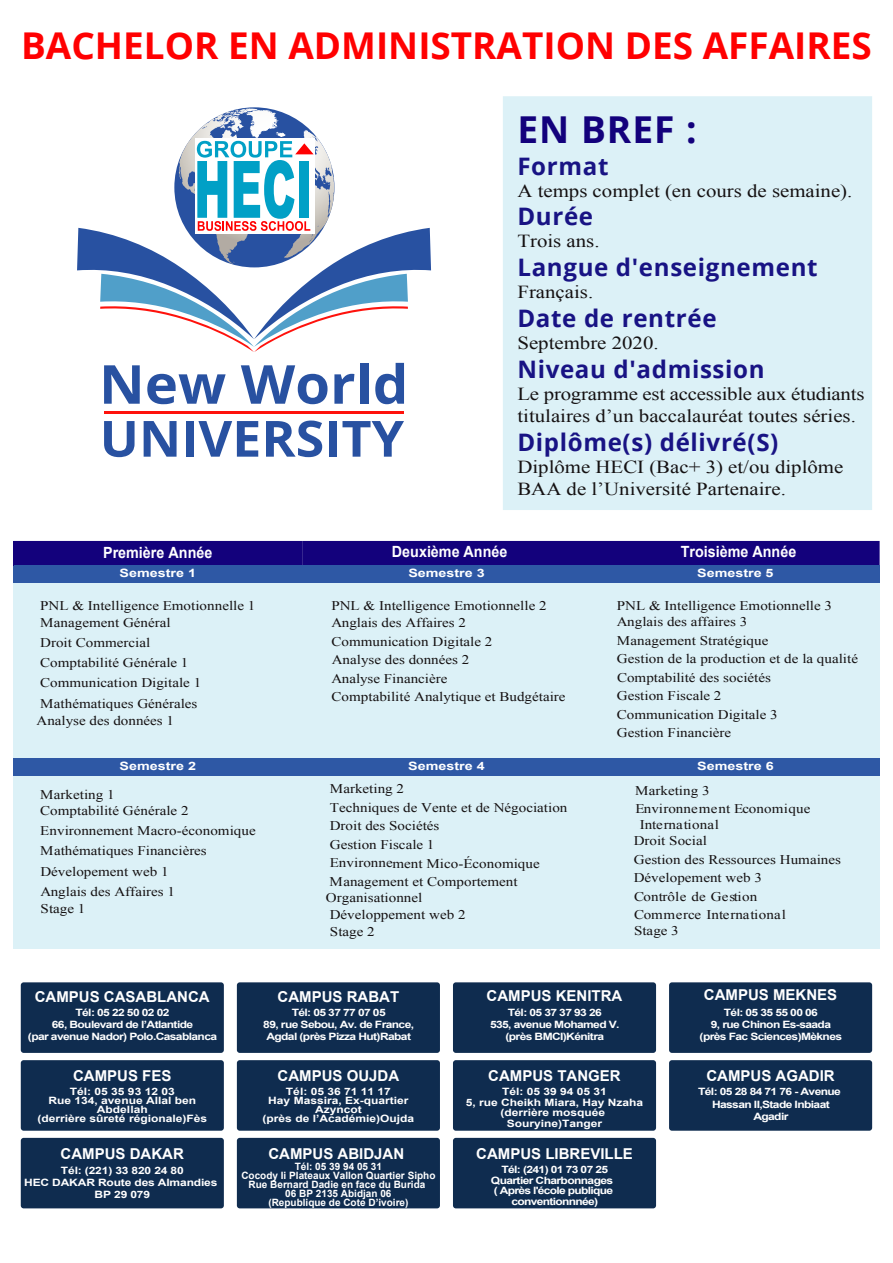
<style>
.page{position:relative;width:893px;height:1263px;background:#fff}
.page>*{position:absolute;margin:0;border:0;box-sizing:border-box;transform-origin:0 0}
.t1{font:700 37.05px "Open Sans";letter-spacing:.025em;color:#13017c}
.t2{font:700 36.9px "Open Sans";color:#ff0001}
.t3{font:700 24.15px "Open Sans";letter-spacing:.025em;color:#181384}
.t4{font:18.3px/22px "Times New Roman";color:#151112;scale:1.14 1}
.t5{font:700 15.45px "Arial";color:#fff;scale:.93 1}
.t6{font:700 15px "Arial";color:#fff}
.t7{font:13.2px/18.5px "Times New Roman";color:#151112;scale:1.14 1}
.t8{font:700 11.55px "Arial";color:#fff;scale:1.25 1}
.t9{font:700 10.05px/12.1px "Arial";letter-spacing:-.05em;color:#fff;text-align:center;scale:1.19 1}
.t10{font:700 10.05px/9px "Arial";letter-spacing:-.015em;color:#fff;text-align:center;scale:1.19 1}
.t11{font:700 10.05px/9px "Arial";letter-spacing:-.015em;color:#fff;text-align:center}
.t12{font:700 10.05px/10.5px "Arial";letter-spacing:-.055em;color:#fff;text-align:center;scale:1.19 1}
</style>
<div class="page">
<div style="left:503px;top:96px;width:369px;height:414px;background:#dcf1f7"></div>
<div style="left:21px;top:982px;width:203px;height:71px;background:#0f2c4f;border-radius:3px"></div>
<div style="left:237px;top:982px;width:203px;height:71px;background:#0f2c4f;border-radius:3px"></div>
<div style="left:453px;top:982px;width:203px;height:71px;background:#0f2c4f;border-radius:3px"></div>
<div style="left:669px;top:982px;width:203px;height:71px;background:#0f2c4f;border-radius:3px"></div>
<div style="left:21px;top:1060px;width:203px;height:71px;background:#0f2c4f;border-radius:3px"></div>
<div style="left:237px;top:1060px;width:203px;height:71px;background:#0f2c4f;border-radius:3px"></div>
<div style="left:453px;top:1060px;width:203px;height:71px;background:#0f2c4f;border-radius:3px"></div>
<div style="left:669px;top:1060px;width:203px;height:71px;background:#0f2c4f;border-radius:3px"></div>
<div style="left:21px;top:1138px;width:203px;height:70px;background:#0f2c4f;border-radius:3px"></div>
<div style="left:237px;top:1138px;width:203px;height:70px;background:#0f2c4f;border-radius:3px"></div>
<div style="left:453px;top:1138px;width:203px;height:70px;background:#0f2c4f;border-radius:3px"></div>
<div style="left:13px;top:583px;width:289px;height:174px;background:#dcf1f7"></div>
<div style="left:302px;top:583px;width:289px;height:174px;background:#dcf1f7"></div>
<div style="left:591px;top:583px;width:289px;height:174px;background:#dcf1f7"></div>
<div style="left:13px;top:774px;width:289px;height:174px;background:#dcf1f7"></div>
<div style="left:13px;top:565px;width:289px;height:18px;background:#2e58a5"></div>
<div style="left:13px;top:758px;width:289px;height:18px;background:#2e58a5"></div>
<div style="left:302px;top:774px;width:289px;height:174px;background:#dcf1f7"></div>
<div style="left:302px;top:758px;width:289px;height:18px;background:#2e58a5"></div>
<div style="left:591px;top:774px;width:289px;height:174px;background:#dcf1f7"></div>
<div style="left:591px;top:758px;width:289px;height:18px;background:#2e58a5"></div>
<div style="left:302px;top:565px;width:289px;height:18px;background:#2e58a5"></div>
<div style="left:591px;top:565px;width:289px;height:18px;background:#2e58a5"></div>
<div style="left:13px;top:541px;width:867px;height:24px;background:#13017c"></div>
<svg style="left:174px;top:107px;width:160px;height:160px"></svg>
<svg style="left:104px;top:365px;width:36px;height:39px"></svg>
<svg style="left:147px;top:374px;width:79px;height:30px"></svg>
<svg style="left:241px;top:365px;width:87px;height:39px"></svg>
<svg style="left:334px;top:374px;width:20px;height:30px"></svg>
<div style="left:360px;top:363px;width:8px;height:41px;background:#2851a1"></div>
<svg style="left:375px;top:363px;width:29px;height:41px"></svg>
<svg style="left:104px;top:421px;width:31px;height:36px"></svg>
<svg style="left:144px;top:421px;width:33px;height:36px"></svg>
<div style="left:186px;top:421px;width:8px;height:36px;background:#2851a1"></div>
<svg style="left:198px;top:421px;width:60px;height:36px"></svg>
<svg style="left:266px;top:420px;width:56px;height:37px"></svg>
<div style="left:329px;top:421px;width:8px;height:36px;background:#2851a1"></div>
<svg style="left:342px;top:421px;width:62px;height:36px"></svg>
<hr style="left:104px;top:411px;width:300px;height:2px;background:#fe120c">
<svg style="left:237px;top:108px;width:13px;height:6px"></svg>
<div style="left:196px;top:138px;width:119px;height:95px;background:#fff"></div>
<svg style="left:77px;top:141px;width:354px;height:211px"></svg>
<h2 class="t2" style="left:21px;top:20px;width:852px">BACHELOR EN ADMINISTRATION DES AFFAIRES</h2>
<h1 class="t1" style="left:517px;top:104px;width:181px">EN BREF :</h1>
<h3 class="t3" style="left:517px;top:149px;width:93px">Format</h3>
<h3 class="t4" style="left:517px;top:179px;width:295px">A temps complet (en cours de semaine).</h3>
<h3 class="t3" style="left:517px;top:200px;width:77px">Durée</h3>
<h3 class="t4" style="left:517px;top:230px;width:74px">Trois ans.</h3>
<h3 class="t3" style="left:517px;top:250px;width:302px">Langue d'enseignement</h3>
<h3 class="t4" style="left:517px;top:281px;width:68px">Français.</h3>
<h3 class="t3" style="left:517px;top:301px;width:201px">Date de rentrée</h3>
<h3 class="t4" style="left:517px;top:332px;width:125px">Septembre 2020.</h3>
<h3 class="t3" style="left:517px;top:352px;width:249px">Niveau d'admission</h3>
<h3 class="t4" style="left:517px;top:383px;width:306px">Le programme est accessible aux étudiants titulaires d’un baccalauréat toutes séries.</h3>
<h3 class="t3" style="left:517px;top:425px;width:263px">Diplôme(s) délivré(S)</h3>
<h3 class="t4" style="left:517px;top:456px;width:287px">Diplôme HECI (Bac+ 3) et/ou diplôme<br>BAA de l’Université Partenaire.</h3>
<p class="t5" style="left:103px;top:543px;width:119px">Première Année</p>
<p class="t5" style="left:392px;top:541px;width:126px">Deuxième Année</p>
<p class="t5" style="left:681px;top:541px;width:126px">Troisième Année</p>
<p class="t8" style="left:408px;top:565px;width:63px">Semestre 3</p>
<p class="t8" style="left:120px;top:565px;width:63px">Semestre 1</p>
<p class="t8" style="left:697px;top:565px;width:63px">Semestre 5</p>
<p class="t7" style="left:331px;top:597px;width:190px;line-height:17.2px">PNL &amp; Intelligence Emotionnelle 2<br>Anglais des Affaires 2</p>
<p class="t7" style="left:331px;top:632px;width:207px">Communication Digitale 2<br>Analyse des données 2<br>Analyse Financière<br>Comptabilité Analytique et Budgétaire</p>
<p class="t7" style="left:617px;top:596px;width:190px">PNL &amp; Intelligence Emotionnelle 3</p>
<p class="t7" style="left:40px;top:597px;width:190px;line-height:16.4px">PNL &amp; Intelligence Emotionnelle 1<br>Management Général</p>
<p class="t7" style="left:40px;top:632px;width:143px;line-height:20.2px">Droit Commercial<br>Comptabilité Générale 1<br>Communication Digitale 1<br>Mathématiques Générales</p>
<p class="t7" style="left:37px;top:711px;width:122px">Analyse des données 1</p>
<p class="t7" style="left:617px;top:612px;width:213px">Anglais des affaires 3<br>Management Stratégique<br>Gestion de la production et de la qualité<br>Comptabilité des sociétés<br>Gestion Fiscale 2<br>Communication Digitale 3<br>Gestion Financière</p>
<p class="t8" style="left:120px;top:758px;width:63px">Semestre 2</p>
<p class="t8" style="left:408px;top:758px;width:63px">Semestre 4</p>
<p class="t8" style="left:697px;top:758px;width:63px">Semestre 6</p>
<p class="t7" style="left:635px;top:781px;width:67px">Marketing 3</p>
<p class="t7" style="left:634px;top:831px;width:183px">Droit Social<br>Gestion des Ressources Humaines<br>Dévelopement web 3</p>
<p class="t7" style="left:330px;top:780px;width:210px">Marketing 2<br>Techniques de Vente et de Négociation<br>Droit des Sociétés<br>Gestion Fiscale 1<br>Environnement Mico-Économique<br>Management et Comportement</p>
<p class="t7" style="left:326px;top:889px;width:124px;line-height:17.2px">Organisationnel<br>Développement web 2<br>Stage 2</p>
<p class="t7" style="left:40px;top:786px;width:132px;line-height:16.4px">Marketing 1<br>Comptabilité Générale 2</p>
<p class="t7" style="left:40px;top:820px;width:190px;line-height:20.2px">Environnement Macro-économique<br>Mathématiques Financières<br>Dévelopement web 1<br>Anglais des Affaires 1</p>
<p class="t7" style="left:41px;top:899px;width:41px">Stage 1</p>
<p class="t7" style="left:640px;top:801px;width:151px;line-height:15.9px;text-indent:-4px">Environnement Economique<br>International</p>
<p class="t7" style="left:634px;top:887px;width:135px">Contrôle de Gestion<br>Commerce International</p>
<p class="t7" style="left:634px;top:921px;width:41px">Stage 3</p>
<p class="t6" style="left:487px;top:986px;width:137px">CAMPUS KENITRA</p>
<p class="t6" style="left:704px;top:985px;width:135px">CAMPUS MEKNES</p>
<p class="t6" style="left:35px;top:987px;width:176px">CAMPUS CASABLANCA</p>
<p class="t6" style="left:278px;top:987px;width:123px">CAMPUS RABAT</p>
<p class="t9" style="left:28px;top:1006px;width:160px">Tél: 05 22 50 02 02<br>66, Boulevard de l’Atlantide<br>(par avenue Nador) Polo.Casablanca</p>
<p class="t9" style="left:263px;top:1006px;width:128px">Tél: 05 37 77 07 05<br>89, rue Sebou, Av. de France,<br>Agdal (près Pizza Hut)Rabat</p>
<p class="t9" style="left:490px;top:1006px;width:110px">Tél: 05 37 37 93 26<br>535, avenue Mohamed V. (près BMCI)Kénitra</p>
<p class="t9" style="left:700px;top:1006px;width:121px">Tél: 05 35 55 00 06<br>9, rue Chinon Es-saada (près Fac Sciences)Mèknes</p>
<p class="t6" style="left:73px;top:1066px;width:100px">CAMPUS FES</p>
<p class="t6" style="left:278px;top:1066px;width:123px">CAMPUS OUJDA</p>
<p class="t6" style="left:488px;top:1066px;width:134px">CAMPUS TANGER</p>
<p class="t6" style="left:706px;top:1066px;width:130px">CAMPUS AGADIR</p>
<p class="t10" style="left:38px;top:1088px;width:144px">Tél: 05 35 93 12 03<br>Rue 134, avenue Allal ben<br>Abdellah<br>(derrière sûreté régionale)Fès</p>
<p class="t10" style="left:263px;top:1088px;width:129px">Tél: 05 36 71 11 17<br>Hay Massira, Ex-quartier<br>Azyncot<br>(près de l’Académie)Oujda</p>
<p class="t10" style="left:466px;top:1087px;width:151px;line-height:10.5px">Tél: 05 39 94 05 31<br>5, rue Cheikh Miara, Hay Nzaha (derrière mosquée<br>Souryine)Tanger</p>
<p class="t9" style="left:698px;top:1086px;width:121px">Tél: 05 28 84 71 76 - Avenue<br>Hassan II,Stade Inbiaat<br>Agadir</p>
<p class="t6" style="left:61px;top:1143px;width:125px">CAMPUS DAKAR</p>
<p class="t6" style="left:268px;top:1143px;width:137px">CAMPUS ABIDJAN</p>
<p class="t6" style="left:476px;top:1143px;width:158px">CAMPUS LIBREVILLE</p>
<p class="t10" style="left:24px;top:1165px;width:164px;line-height:12px">Tél: (221) 33 820 24 80<br>HEC DAKAR Route des Almandies<br>BP 29 079</p>
<p class="t11" style="left:241px;top:1162px;width:196px">Tél: 05 39 94 05 31<br>Cocody Ii Plateaux Vallon Quartier Sipho<br>Rue Bernard Dadie en face du Burida<br>06 BP 2135 Abidjan 06<br>(Republique de Cote D’ivoire)</p>
<p class="t12" style="left:491px;top:1165px;width:104px">Tél: (241) 01 73 07 25<br>Quartier Charbonnages ( Après l'école publique conventionnnée)</p>
</div>
